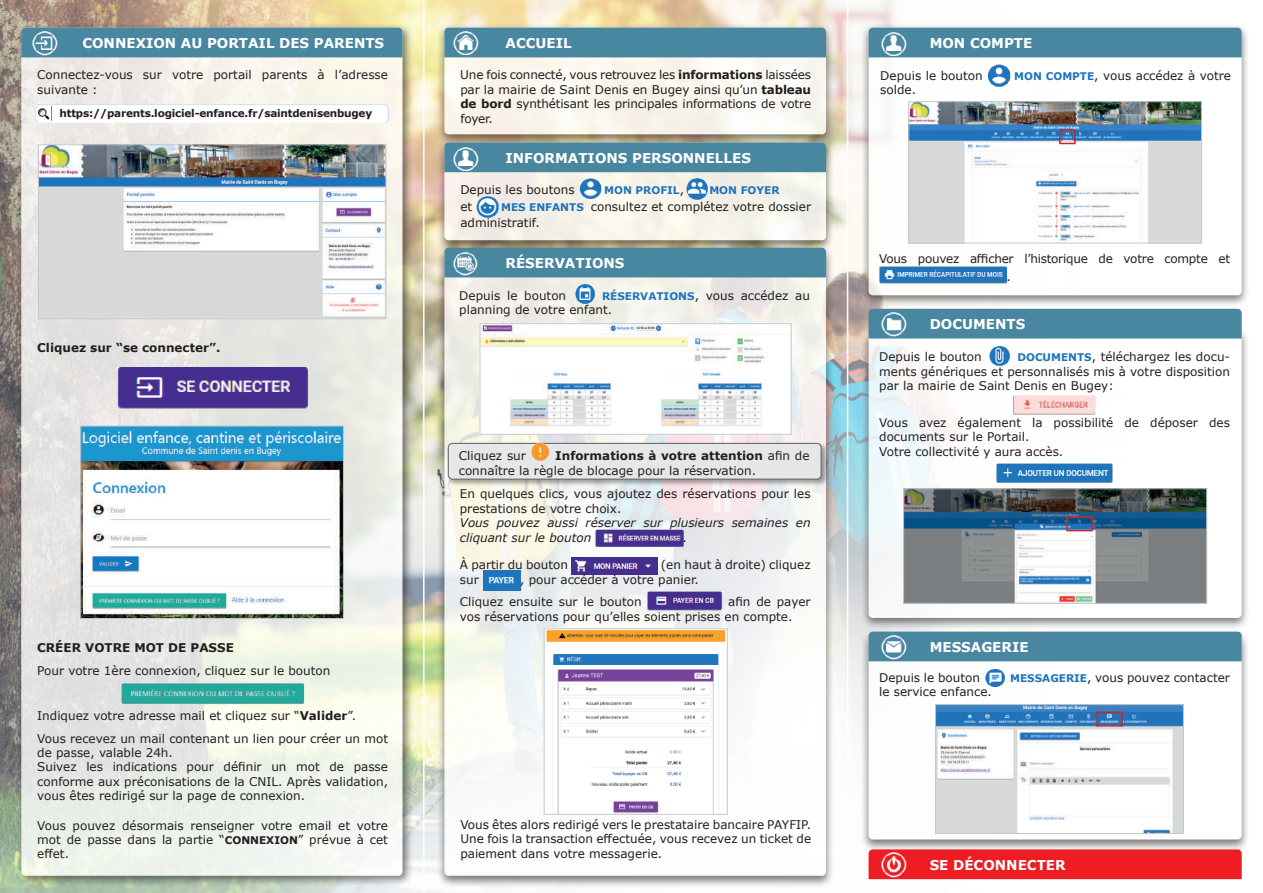
<style>
.page{position:relative;width:1263px;height:893px;background:#fff}
.page>*{position:absolute;margin:0;border:0;box-sizing:border-box;transform-origin:0 0}
.t1{font:700 13.5px "Verdana";color:#fff}
.t2{font:12px/14.4px "Verdana";color:#231f20}
.t3{font:italic 12px/14.4px "Verdana";color:#231f20}
.t4{font:12px/18px "Verdana";letter-spacing:-.02em;color:#231f20}
.t5{font:700 12px "Verdana";color:#231f20}
.t6{font:700 10.5px "Verdana";letter-spacing:-.02em;color:#231f20}
.t7{font:700 10.5px "Verdana";color:#1f74bb}
.s1{font-weight:700}
.s2{font-weight:700;font-size:10.5px}
.s3{font-weight:400;font-size:12px;color:#231f20}
.s4{font-weight:700;font-size:10.5px;color:#1f74bb}
</style>
<div class="page">
<img style="left:0;top:0;width:1242px;height:893px">
<div style="left:860px;top:24px;width:390px;height:284px;background:#231f20;opacity:.75"></div>
<div style="left:868px;top:28px;width:374px;height:267px;background:#fff;border-radius:4px"></div>
<hr style="left:847px;top:0;width:1px;height:893px;background:#fff">
<hr style="left:423px;top:0;width:2px;height:893px;background:#fff">
<div style="left:436px;top:245px;width:398px;height:643px;background:#231f20;opacity:.75"></div>
<svg style="left:444px;top:249px;width:382px;height:627px"></svg>
<div style="left:860px;top:327px;width:390px;height:304px;background:#231f20;opacity:.75"></div>
<div style="left:868px;top:331px;width:374px;height:287px;background:#fff;border-radius:4px"></div>
<div style="left:860px;top:630px;width:390px;height:222px;background:#231f20;opacity:.75"></div>
<div style="left:868px;top:634px;width:374px;height:205px;background:#fff;border-radius:4px"></div>
<div style="left:16px;top:22px;width:398px;height:865px;background:#231f20;opacity:.75"></div>
<svg style="left:21px;top:28px;width:381px;height:848px;fill:#ebede7"></svg>
<div style="left:436px;top:24px;width:398px;height:123px;background:#231f20;opacity:.75"></div>
<div style="left:444px;top:28px;width:382px;height:106px;background:linear-gradient(to right,#fbf5ea,#f9f8f2);border-radius:4px"></div>
<div style="left:436px;top:138px;width:398px;height:115px;background:#231f20;opacity:.75"></div>
<div style="left:444px;top:142px;width:382px;height:98px;background:#f5f1e8;border-radius:4px"></div>
<div style="left:21px;top:28px;width:381px;height:29px;background:#4986a0"></div>
<div style="left:868px;top:28px;width:374px;height:29px;background:#4986a0"></div>
<div style="left:868px;top:309px;width:374px;height:30px;background:#4986a0"></div>
<div style="left:868px;top:632px;width:374px;height:29px;background:#4986a0"></div>
<div style="left:868px;top:849px;width:374px;height:30px;background:#ed1d23"></div>
<div style="left:444px;top:28px;width:382px;height:29px;background:#4986a0"></div>
<div style="left:444px;top:142px;width:382px;height:30px;background:#4986a0"></div>
<div style="left:444px;top:248px;width:382px;height:29px;background:#4986a0"></div>
<img style="left:32px;top:30px;width:25px;height:25px">
<img style="left:453px;top:30px;width:25px;height:24px">
<img style="left:881px;top:31px;width:25px;height:24px">
<img style="left:881px;top:311px;width:25px;height:26px">
<img style="left:881px;top:634px;width:25px;height:26px">
<img style="left:881px;top:851px;width:25px;height:26px">
<img style="left:453px;top:145px;width:25px;height:26px">
<img style="left:453px;top:250px;width:24px;height:26px">
<img style="left:27px;top:96px;width:382px;height:27px">
<img style="left:574px;top:283px;width:21px;height:22px">
<img style="left:121px;top:682px;width:183px;height:22px">
<img style="left:579px;top:178px;width:22px;height:22px">
<img style="left:686px;top:178px;width:22px;height:22px">
<img style="left:476px;top:196px;width:23px;height:22px">
<img style="left:1013px;top:395px;width:83px;height:20px">
<img style="left:989px;top:346px;width:21px;height:20px">
<img style="left:985px;top:668px;width:20px;height:19px">
<img style="left:987px;top:64px;width:23px;height:23px">
<img style="left:595px;top:530px;width:88px;height:17px">
<img style="left:571px;top:557px;width:86px;height:17px">
<img style="left:483px;top:571px;width:37px;height:19px">
<img style="left:648px;top:591px;width:74px;height:19px">
<img style="left:117px;top:367px;width:191px;height:42px">
<div style="left:446px;top:441px;width:383px;height:46px;background:#231f20;opacity:.25"></div>
<div style="left:448px;top:443px;width:373px;height:36px;background:#e6e7e9;border-radius:4px"></div>
<div style="left:448px;top:443px;width:373px;height:36px;border:1px solid #636366;border-radius:4px"></div>
<img style="left:531px;top:443px;width:19px;height:18px">
<img style="left:996px;top:463px;width:117px;height:19px">
<img style="left:879px;top:266px;width:128px;height:17px">
<img style="left:937px;top:706px;width:245px;height:126px">
<div style="left:935px;top:704px;width:249px;height:130px;border:1px solid #c7c8ca"></div>
<img style="left:546px;top:631px;width:179px;height:181px">
<div style="left:544px;top:629px;width:183px;height:185px;border:1px solid #c7c8ca"></div>
<img style="left:83px;top:428px;width:259px;height:189px">
<div style="left:81px;top:426px;width:263px;height:193px;border:1px solid #c7c8ca"></div>
<img style="left:482px;top:325px;width:307px;height:107px">
<div style="left:480px;top:323px;width:311px;height:111px;border:1px solid #c7c8ca"></div>
<img style="left:905px;top:491px;width:300px;height:110px">
<div style="left:903px;top:489px;width:304px;height:114px;border:1px solid #c7c8ca"></div>
<img style="left:910px;top:104px;width:290px;height:137px">
<div style="left:908px;top:102px;width:294px;height:141px;border:1px solid #c7c8ca"></div>
<img style="left:40px;top:147px;width:344px;height:170px">
<div style="left:38px;top:145px;width:348px;height:174px;border:1px solid #c7c8ca"></div>
<div style="left:1059px;top:129px;width:17px;height:15px;border:2px solid #d1232a"></div>
<div style="left:1066px;top:516px;width:27px;height:15px;border:2px solid #d1232a"></div>
<div style="left:1096px;top:712px;width:27px;height:15px;border:2px solid #d1232a"></div>
<p class="t1" style="left:82px;top:34px;width:303px">CONNEXION AU PORTAIL DES PARENTS</p>
<p class="t1" style="left:930px;top:34px;width:104px">MON COMPTE</p>
<p class="t1" style="left:505px;top:34px;width:68px">ACCUEIL</p>
<p class="t2" style="left:37px;top:68px;width:352px">Connectez-vous sur votre portail parents à l’adresse suivante :</p>
<p class="t6" style="left:60px;top:106px;width:314px">https://parents.logiciel-enfance.fr/saintdenisenbugey</p>
<p class="t5" style="left:37px;top:339px;width:185px">Cliquez sur “se connecter”.</p>
<p class="t5" style="left:37px;top:639px;width:198px">CRÉER VOTRE MOT DE PASSE</p>
<p class="t2" style="left:37px;top:663px;width:295px">Pour votre 1ère connexion, cliquez sur le bouton</p>
<p class="t2" style="left:37px;top:704px;width:352px;line-height:22.5px">Indiquez votre adresse mail et cliquez sur “<span class="s1">Valider</span>”.<br>Vous recevez un mail contenant un lien pour créer un mot</p>
<p class="t2" style="left:37px;top:745px;width:352px">de passe, valable 24h.<br>Suivez les indications pour définir un mot de passe conforme aux préconisations de la CNIL. Après validation, vous êtes redirigé sur la page de connexion.</p>
<p class="t2" style="left:37px;top:818px;width:352px;text-align:justify">Vous pouvez désormais renseigner votre email et votre mot de passe dans la partie “<span class="s2">CONNEXION</span>” prévue à cet effet.</p>
<p class="t2" style="left:460px;top:68px;width:352px;text-align:justify">Une fois connecté, vous retrouvez les <span class="s1">informations</span> laissées par la mairie de Saint Denis en Bugey ainsi qu’un <span class="s1">tableau de bord</span> synthétisant les principales informations de votre foyer.</p>
<p class="t1" style="left:505px;top:149px;width:247px">INFORMATIONS PERSONNELLES</p>
<p class="t2" style="left:460px;top:182px;width:116px">Depuis les boutons</p>
<p class="t7" style="left:604px;top:183px;width:81px">MON PROFIL<span class="s3">,</span></p>
<p class="t7" style="left:709px;top:183px;width:72px">MON FOYER</p>
<p class="t2" style="left:460px;top:199px;width:13px">et</p>
<p class="t2" style="left:460px;top:198px;width:352px;line-height:16.5px;text-indent:41px"><span class="s4">MES ENFANTS</span> consultez et complétez votre dossier administratif.</p>
<p class="t1" style="left:505px;top:254px;width:121px">RÉSERVATIONS</p>
<p class="t2" style="left:459px;top:288px;width:352px;text-indent:143px"><span class="s4">RÉSERVATIONS</span>, vous accédez au planning de votre enfant.</p>
<p class="t2" style="left:459px;top:288px;width:108px">Depuis le bouton</p>
<p class="t2" style="left:459px;top:448px;width:352px;text-indent:96px"><span class="s1">Informations à votre attention</span> afin de connaître la règle de blocage pour la réservation.</p>
<p class="t2" style="left:459px;top:448px;width:69px">Cliquez sur</p>
<p class="t2" style="left:460px;top:487px;width:352px">En quelques clics, vous ajoutez des réservations pour les prestations de votre choix.</p>
<p class="t3" style="left:460px;top:515px;width:352px">Vous pouvez aussi réserver sur plusieurs semaines en cliquant sur le bouton</p>
<p class="t3" style="left:683px;top:530px;width:6px">.</p>
<p class="t2" style="left:460px;top:557px;width:110px">À partir du bouton</p>
<p class="t2" style="left:661px;top:557px;width:151px">(en haut à droite) cliquez</p>
<p class="t2" style="left:460px;top:572px;width:20px">sur</p>
<p class="t2" style="left:460px;top:568px;width:240px;line-height:22.5px;text-indent:60px">, pour accéder à votre panier.<br>Cliquez ensuite sur le bouton</p>
<p class="t2" style="left:460px;top:594px;width:352px;text-indent:268px">afin de payer vos réservations pour qu’elles soient prises en compte.</p>
<p class="t2" style="left:460px;top:817px;width:352px;text-align:justify">Vous êtes alors redirigé vers le prestataire bancaire PAYFIP.<br>Une fois la transaction effectuée, vous recevez un ticket de paiement dans votre messagerie.</p>
<p class="t2" style="left:880px;top:68px;width:104px">Depuis le bouton</p>
<p class="t2" style="left:1014px;top:68px;width:218px"><span class="s4">MON COMPTE</span>, vous accédez à votre</p>
<p class="t2" style="left:880px;top:83px;width:37px">solde.</p>
<p class="t4" style="left:1006px;top:250px;width:225px;text-indent:-127px">Vous pouvez afficher l’historique de votre compte et .</p>
<p class="t1" style="left:930px;top:315px;width:97px">DOCUMENTS</p>
<p class="t2" style="left:879px;top:349px;width:352px;text-align:justify;text-indent:138px"><span class="s4">DOCUMENTS</span>, téléchargez les docu&shy;ments génériques et personnalisés mis à votre disposition par la mairie de Saint Denis en Bugey:</p>
<p class="t2" style="left:879px;top:415px;width:352px">Vous avez également la possibilité de déposer des documents sur le Portail.<br>Votre collectivité y aura accès.</p>
<p class="t2" style="left:879px;top:350px;width:104px">Depuis le bouton</p>
<p class="t1" style="left:930px;top:638px;width:100px">MESSAGERIE</p>
<p class="t2" style="left:879px;top:670px;width:102px">Depuis le bouton</p>
<p class="t2" style="left:1010px;top:670px;width:221px"><span class="s4">MESSAGERIE</span>, vous pouvez contacter</p>
<p class="t2" style="left:879px;top:685px;width:114px">le service enfance.</p>
<p class="t1" style="left:930px;top:855px;width:137px">SE DÉCONNECTER</p>
</div>
